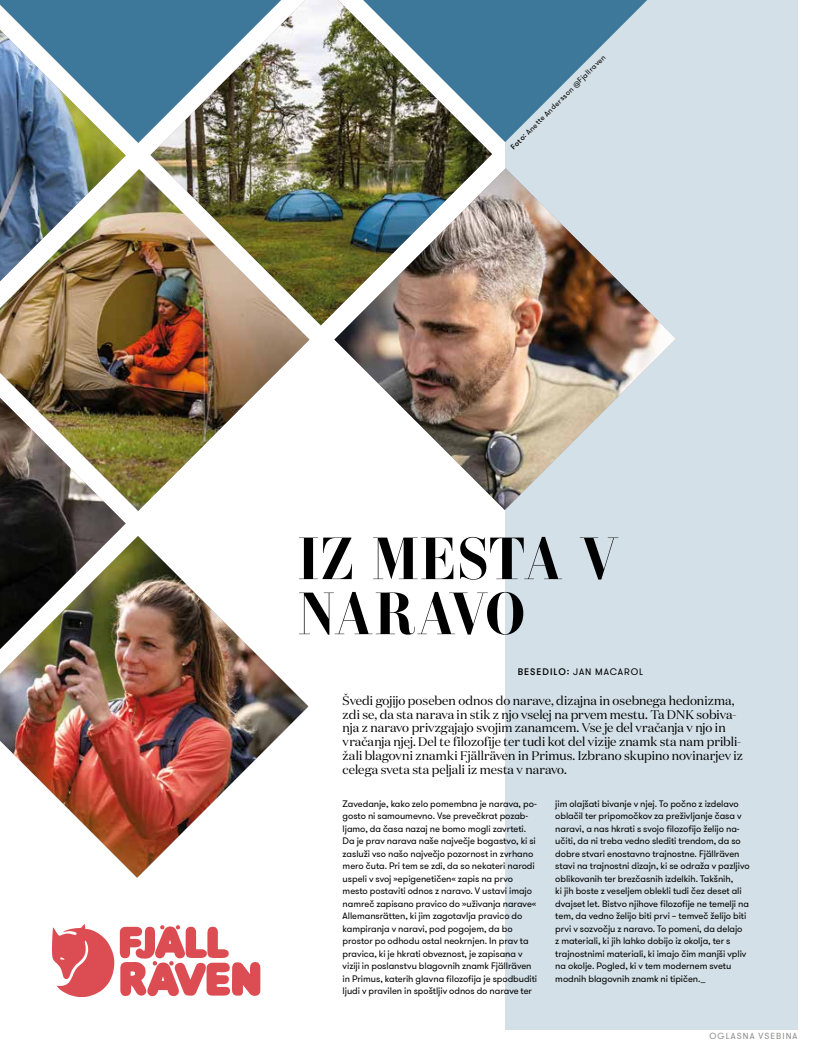
<style>
.page{position:relative;width:833px;height:1046px;background:#fff}
.page>*{position:absolute;margin:0;border:0;box-sizing:border-box;transform-origin:0 0}
.t1{font:62.5px/55px "Yo Andy Fourteen";letter-spacing:.01em;color:#000}
.t2{font:12.5px/13.8px "Domaine Disp";color:#000}
.t3{font:9.38px/12.5px "GT Walsheim Pro";letter-spacing:-.005em;color:#000}
.t4{font:9.38px "GT Walsheim Pro";letter-spacing:.1em;color:#000}
.t5{font:8.75px "GT Walsheim Pro";letter-spacing:.12em;color:#8e8e8d}
.t6{font:7.5px "GT Walsheim Pro";color:#000}
.s1{font-weight:500}
</style>
<div class="page">
<div style="left:505px;top:0;width:292px;height:1028px;background:#d3e0e7"></div>
<img style="left:0;top:511px;width:126px;height:25px">
<img style="left:0;top:169px;width:309px;height:342px">
<img style="left:150px;top:0;width:342px;height:325px">
<img style="left:0;top:536px;width:308px;height:341px">
<img style="left:334px;top:168px;width:342px;height:342px">
<img style="left:0;top:143px;width:126px;height:138px">
<img style="left:0;top:0;width:281px;height:143px">
<svg style="left:363px;top:0;width:284px;height:142px;fill:#3d7799"></svg>
<svg style="left:52px;top:924px;width:62px;height:72px"></svg>
<svg style="left:120px;top:925px;width:140px;height:71px"></svg>
<p class="t6" style="left:508px;top:145px;width:132px;rotate:-45deg"><span class="s1">Foto:</span> Anette Andersson @Fjallraven</p>
<h1 class="t1" style="left:298px;top:529px;width:322px">IZ MESTA V<br>NARAVO</h1>
<p class="t4" style="left:518px;top:666px;width:127px"><span class="s1">BESEDILO:</span> JAN MACAROL</p>
<p class="t2" style="left:343px;top:693px;width:402px">Švedi gojijo poseben odnos do narave, dizajna in osebnega hedonizma, zdi se, da sta narava in stik z njo vselej na prvem mestu. Ta DNK sobiva&shy;nja z naravo privzgajajo svojim zanamcem. Vse je del vračanja v njo in vračanja njej. Del te filozofije ter tudi kot del vizije znamk sta nam pribli&shy;žali blagovni znamki Fjällräven in Primus. Izbrano skupino novinarjev iz celega sveta sta peljali iz mesta v naravo.</p>
<p class="t3" style="left:343px;top:797px;width:196px">Zavedanje, kako zelo pomembna je narava, po&shy;gosto ni samoumevno. Vse prevečkrat pozab&shy;ljamo, da časa nazaj ne bomo mogli zavrteti.<br>Da je prav narava naše največje bogastvo, ki si zasluži vso našo največjo pozornost in zvrhano mero čuta. Pri tem se zdi, da so nekateri narodi uspeli v svoj »epigenetičen« zapis na prvo mesto postaviti odnos z naravo. V ustavi imajo namreč zapisano pravico do »uživanja narave« Allemansrätten, ki jim zagotavlja pravico do kampiranja v naravi, pod pogojem, da bo prostor po odhodu ostal neokrnjen. In prav ta pravica, ki je hkrati obveznost, je zapisana v viziji in poslanstvu blagovnih znamk Fjällräven in Primus, katerih glavna filozofija je spodbuditi ljudi v pravilen in spoštljiv odnos do narave ter</p>
<p class="t3" style="left:555px;top:797px;width:196px">jim olajšati bivanje v njej. To počno z izdelavo oblačil ter pripomočkov za preživljanje časa v naravi, a nas hkrati s svojo filozofijo želijo na&shy;učiti, da ni treba vedno slediti trendom, da so dobre stvari enostavno trajnostne. Fjällräven stavi na trajnostni dizajn, ki se odraža v pazljivo oblikovanih ter brezčasnih izdelkih. Takšnih,<br>ki jih boste z veseljem oblekli tudi čez deset ali dvajset let. Bistvo njihove filozofije ne temelji na tem, da vedno želijo biti prvi – temveč želijo biti prvi v sozvočju z naravo. To pomeni, da delajo<br>z materiali, ki jih lahko dobijo iz okolja, ter s trajnostnimi materiali, ki imajo čim manjši vpliv na okolje. Pogled, ki v tem modernem svetu modnih blagovnih znamk ni tipičen._</p>
<p class="t5" style="left:709px;top:1030px;width:89px">OGLASNA VSEBINA</p>
</div>
